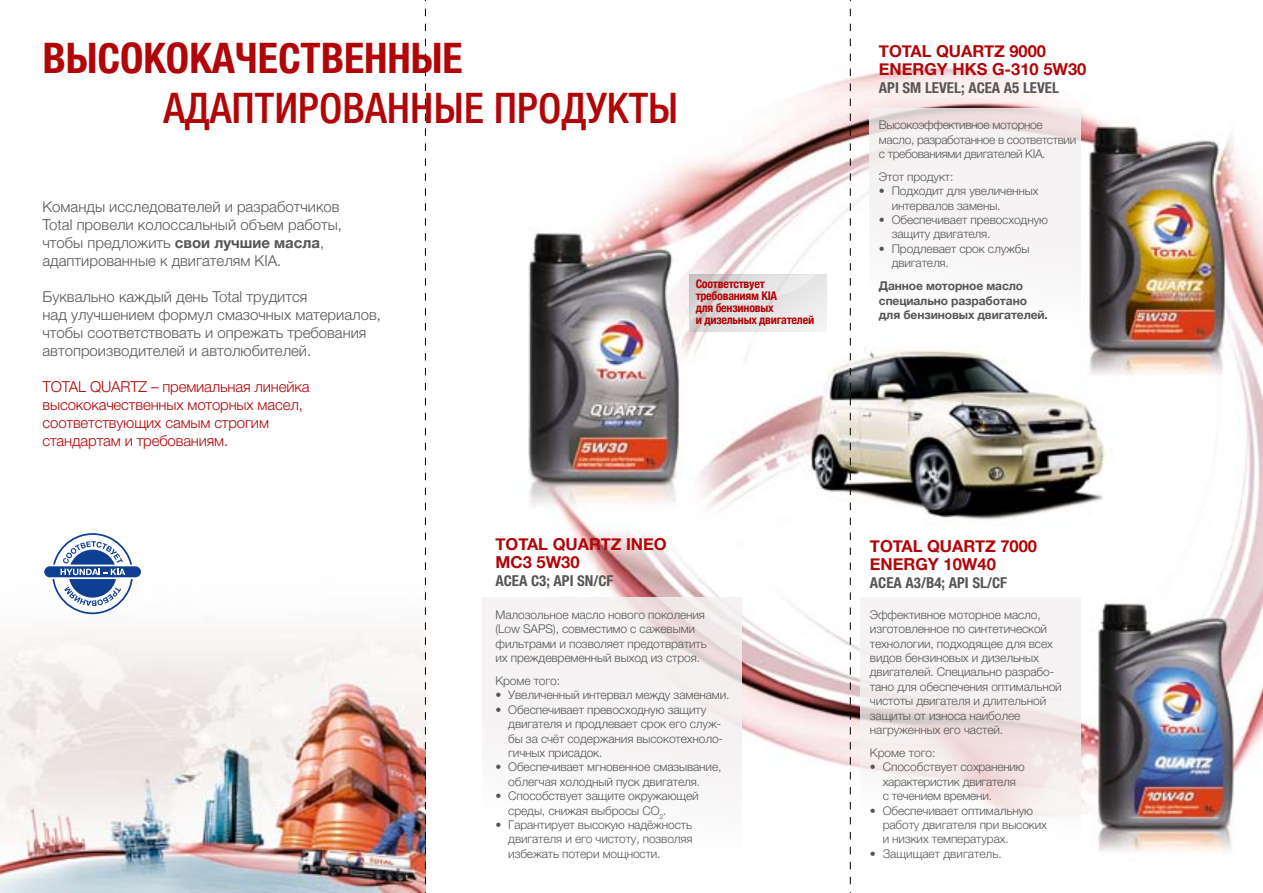
<style>
.page{position:relative;width:1263px;height:893px;background:#fff}
.page>*{position:absolute;margin:0;border:0;box-sizing:border-box;transform-origin:0 0}
.t1{font:500 condensed 42px "Helvetica Neue LTCYR";color:#b10508}
.t2{font:700 condensed 42px "Helvetica Neue LTCYR";color:#b10508}
.t3{font:700 16.5px/18px "Helvetica Neue";color:#b10508}
.t4{font:300 15px/18px "Helvetica Neue";color:#565655}
.t5{font:300 15px/18px "Helvetica Neue";letter-spacing:-.01em;color:#b10508}
.t6{font:700 condensed 15px "Helvetica Neue LTCYR";color:#565655}
.t7{font:300 12px/14.4px "Helvetica Neue";letter-spacing:-.01em;color:#565655}
.t8{font:300 12px/14.4px "Helvetica Neue";letter-spacing:-.03em;color:#565655}
.t9{font:700 12px/14.4px "Helvetica Neue";letter-spacing:-.01em;color:#565655}
.t10{font:700 condensed 12px/12px "Helvetica Neue LTCYR";letter-spacing:-.02em;color:#b10508}
.s1{font-weight:700}
</style>
<div class="page">
<img style="left:482px;top:0;width:781px;height:893px">
<div style="left:869px;top:108px;width:211px;height:229px;background:#f4f1f1"></div>
<div style="left:483px;top:597px;width:259px;height:268px;background:#f4f1f1"></div>
<img style="left:0;top:0;width:425px;height:893px">
<svg style="left:43px;top:533px;width:100px;height:81px"></svg>
<svg style="left:860px;top:597px;width:220px;height:261px;fill:#f5f3f3"></svg>
<svg style="left:690px;top:275px;width:136px;height:56px;background:#e0dfdf"></svg>
<svg style="left:850px;top:0;width:1px;height:893px"></svg>
<svg style="left:425px;top:0;width:1px;height:893px"></svg>
<h1 class="t2" style="left:43px;top:35px;width:422px">ВЫСОКОКАЧЕСТВЕННЫЕ</h1>
<h1 class="t1" style="left:163px;top:86px;width:516px">АДАПТИРОВАННЫЕ ПРОДУКТЫ</h1>
<p class="t4" style="left:43px;top:197px;width:301px">Команды исследователей и разработчиков Total провели колоссальный объем работы, чтобы предложить <span class="s1">свои лучшие масла</span>, адаптированные к двигателям KIA.</p>
<p class="t4" style="left:43px;top:287px;width:340px">Буквально каждый день Total трудится<br>над улучшением формул смазочных материалов, чтобы соответствовать и опрежать требования автопроизводителей и автолюбителей.</p>
<p class="t5" style="left:43px;top:377px;width:268px">TOTAL QUARTZ – премиальная линейка высококачественных моторных масел, соответствующих самым строгим стандартам и требованиям.</p>
<p class="t10" style="left:696px;top:278px;width:120px">Соответствует требованиям KIA<br>для бензиновых<br>и дизельных двигателей</p>
<h2 class="t3" style="left:495px;top:535px;width:173px">TOTAL QUARTZ INEO<br>MC3 5W30</h2>
<p class="t6" style="left:495px;top:573px;width:119px">ACEA C3; API SN/CF</p>
<p class="t7" style="left:495px;top:607px;width:213px">Малозольное масло нового поколения (Low SAPS), совместимо с сажевыми фильтрами и позволяет предотвратить их преждевременный выход из строя.</p>
<p class="t7" style="left:495px;top:673px;width:66px">Кроме того:</p>
<p class="t7" style="left:495px;top:687px;width:235px">• Увеличенный интервал между заменами.</p>
<p class="t7" style="left:508px;top:702px;width:216px;text-indent:-13px">• Обеспечивает превосходную защиту двигателя и продлевает срок его служ&shy;бы за счёт содержания высокотехноло&shy;гичных присадок.</p>
<p class="t7" style="left:508px;top:759px;width:215px;text-indent:-13px">• Обеспечивает мгновенное смазывание, облегчая холодный пуск двигателя.</p>
<p class="t7" style="left:508px;top:788px;width:192px;text-indent:-13px">• Способствует защите окружающей среды, снижая выбросы СО<sub>2</sub>.</p>
<p class="t7" style="left:508px;top:817px;width:186px;text-align:justify;text-indent:-13px">• Гарантирует высокую надёжность двигателя и его чистоту, позволяя избежать потери мощности.</p>
<h2 class="t3" style="left:879px;top:41px;width:209px">TOTAL QUARTZ 9000<br>ENERGY HKS G-310 5W30</h2>
<p class="t6" style="left:879px;top:80px;width:182px">API SM LEVEL; ACEA A5 LEVEL</p>
<p class="t8" style="left:879px;top:117px;width:199px">Высокоэффективное моторное масло, разработанное в соответствии с требованиями двигателей KIA.</p>
<p class="t7" style="left:879px;top:169px;width:76px">Этот продукт:</p>
<p class="t7" style="left:892px;top:183px;width:148px;text-indent:-13px">• Подходит для увеличенных интервалов замены.</p>
<p class="t7" style="left:892px;top:212px;width:158px;text-indent:-13px">• Обеспечивает превосходную защиту двигателя.</p>
<p class="t7" style="left:892px;top:241px;width:139px;text-indent:-13px">• Продлевает срок службы двигателя.</p>
<p class="t9" style="left:879px;top:278px;width:170px">Данное моторное масло специально разработано для бензиновых двигателей.</p>
<h2 class="t3" style="left:870px;top:536px;width:169px">TOTAL QUARTZ 7000<br>ENERGY 10W40</h2>
<p class="t6" style="left:870px;top:574px;width:139px">ACEA A3/B4; API SL/CF</p>
<p class="t7" style="left:870px;top:607px;width:193px">Эффективное моторное масло, изготовленное по синтетической технологии, подходящее для всех видов бензиновых и дизельных двигателей. Специально разрабо&shy;тано для обеспечения оптимальной чистоты двигателя и длительной защиты от износа наиболее нагруженных его частей.</p>
<p class="t7" style="left:870px;top:745px;width:67px">Кроме того:</p>
<p class="t7" style="left:883px;top:759px;width:144px;text-indent:-13px">• Способствует сохранению характеристик двигателя с течением времени.</p>
<p class="t7" style="left:883px;top:802px;width:166px;text-indent:-13px">• Обеспечивает оптимальную работу двигателя при высоких и низких температурах.</p>
<p class="t7" style="left:870px;top:846px;width:133px">• Защищает двигатель.</p>
</div>
